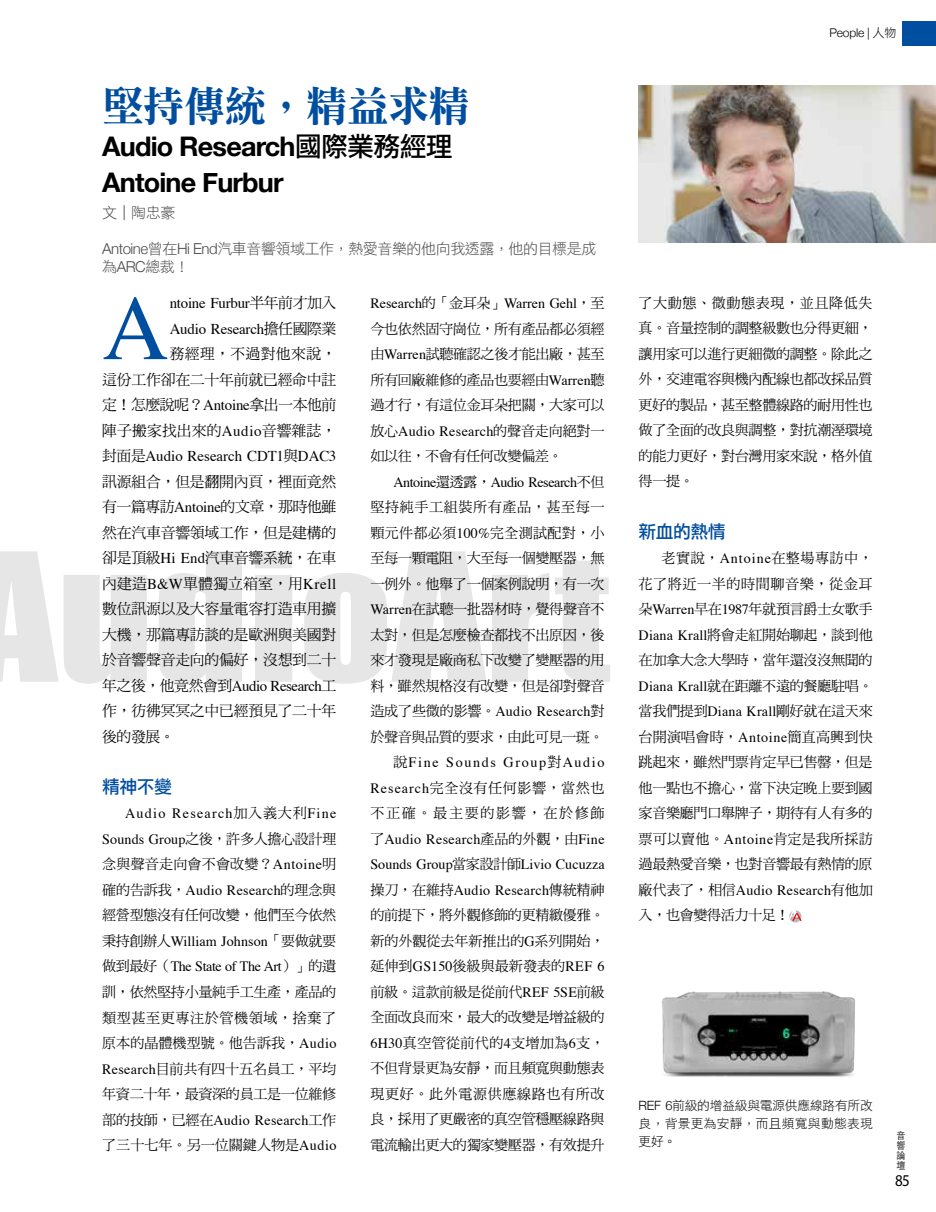
<style>
.page{position:relative;width:936px;height:1212px;background:#fff}
.page>*{position:absolute;margin:0;border:0;box-sizing:border-box;transform-origin:0 0}
.t1{font:165px "Impact";color:#000;scale:1.11 1}
.t2{font:92.1px "Times";color:#004e9f}
.t3{font:42px "DF Li Song Std W7";letter-spacing:-.03em;color:#004e9f}
.t4{font:700 27px/36px "Helvetica Neue";letter-spacing:-.03em;color:#000}
.t5{font:18px "DF Li Hei Std W5";letter-spacing:-.03em;color:#004e9f}
.t6{font:16.5px "Myriad Pro";color:#000;scale:.91 1}
.t7{font:15px/25.5px "DF Ming Std W5";letter-spacing:-.015em;color:#000;text-align:justify}
.t8{font:15px/25.5px "Times";letter-spacing:-.01em;color:#000}
.t9{font:15px/18px "DF Li Hei Std W3";letter-spacing:-.03em;color:#4c4948}
.t10{font:15px "Times";letter-spacing:-.03em;color:#000}
.t11{font:14.25px/25.5px "DF Ming Std W5";letter-spacing:-.025em;color:#000;text-align:justify}
.t12{font:14.25px/25.5px "Times";letter-spacing:.02em;color:#000;text-align:justify}
.t13{font:14.25px/25.5px "Times";letter-spacing:-.03em;color:#000}
.t14{font:14.25px/25.5px "Times";letter-spacing:.09em;color:#000;text-align:right}
.t15{font:14.25px/25.5px "DF Ming Std W5";letter-spacing:.115em;color:#000}
.t16{font:14.25px "Times";color:#000}
.t17{font:14.25px "Times";letter-spacing:.115em;color:#000}
.t18{font:14.25px "DF Ming Std W5";letter-spacing:.005em;color:#000}
.t19{font:14.25px "DF Ming Std W5";letter-spacing:-.005em;color:#000}
.t20{font:12.75px/18px "DF Li Hei Std W3";letter-spacing:-.02em;color:#000;text-align:justify}
.t21{font:300 12px "Helvetica Neue";letter-spacing:-.02em;color:#000}
.t22{font:300 9.9px/10.2px "ST Heiti TC";color:#000;text-align:justify;scale:.91 1}
.s1{font-family:"DF Li Hei Std W5";font-weight:400}
.s2{font-family:"Helvetica Neue";font-weight:300}
.s3{font-family:"DF Ming Std W5"}
.s4{font-family:"Times"}
.s5{font-family:"DF Li Hei Std W3";font-weight:400}
</style>
<div class="page">
<div style="left:789px;top:910px;width:12px;height:12px;background:#bbb9b7;border-radius:50%"></div>
<svg style="left:789px;top:910px;width:12px;height:11px"></svg>
<img style="left:662px;top:991px;width:193px;height:86px">
<img style="left:638px;top:85px;width:297px;height:157px">
<div style="left:902px;top:21px;width:33px;height:24px;background:#004e9f"></div>
<h3 class="t3" style="left:102px;top:83px;width:369px">堅持傳統，精益求精</h3>
<h3 class="t4" style="left:102px;top:129px;width:352px">Audio Research<span class="s1">國際業務經理<br></span>Antoine Furbur</h3>
<p class="t9" style="left:102px;top:203px;width:75px">文｜陶忠豪</p>
<p class="t9" style="left:102px;top:239px;width:495px"><span class="s2">Antoine</span>曾在<span class="s2">Hi End</span>汽車音響領域工作，熱愛音樂的他向我透露，他的目標是成為<span class="s2">ARC</span>總裁！</p>
<h2 class="t2" style="left:102px;top:242px;width:68px">A</h2>
<p class="t8" style="left:170px;top:289px;width:168px">ntoine Furbur<span class="s3">半年前才加入<br></span>Audio Research<span class="s3">擔任國際業</span></p>
<p class="t16" style="left:370px;top:290px;width:236px">Research<span class="s3">的「金耳朵」</span>Warren Gehl<span class="s3">，至</span></p>
<p class="t11" style="left:370px;top:315px;width:236px">今也依然固守崗位，所有產品都必須經由<span class="s4">Warren</span>試聽確認之後才能出廠，甚至所有回廠維修的產品也要經由<span class="s4">Warren</span>聽過才行，有這位金耳朵把關，大家可以</p>
<p class="t12" style="left:370px;top:417px;width:236px"><span class="s3">放心</span>Audio Research<span class="s3">的聲音走向絕對一</span></p>
<p class="t11" style="left:370px;top:443px;width:194px">如以往，不會有任何改變偏差。</p>
<p class="t13" style="left:393px;top:468px;width:213px">Antoine<span class="s3">還透露，</span>Audio Research<span class="s3">不但</span></p>
<p class="t11" style="left:370px;top:494px;width:236px">堅持純手工組裝所有產品，甚至每一顆元件都必須<span class="s4">100%</span>完全測試配對，小至每一顆電阻，大至每一個變壓器，無一例外。他舉了一個案例說明，有一次<span class="s4">Warren</span>在試聽一批器材時，覺得聲音不太對，但是怎麼檢查都找不出原因，後來才發現是廠商私下改變了變壓器的用料，雖然規格沒有改變，但是卻對聲音</p>
<p class="t12" style="left:370px;top:697px;width:236px"><span class="s3">造成了些微的影響。</span>Audio Research<span class="s3">對</span></p>
<p class="t11" style="left:370px;top:724px;width:235px">於聲音與品質的要求，由此可見一斑。</p>
<p class="t17" style="left:393px;top:749px;width:213px"><span class="s3">說</span>Fine Sounds Group<span class="s3">對</span>Audio</p>
<p class="t15" style="left:370px;top:775px;width:236px"><span class="s4">Research</span>完全沒有任何影響，當然也不正確。最主要的影響，在於修飾</p>
<p class="t12" style="left:370px;top:825px;width:236px"><span class="s3">了</span>Audio Research<span class="s3">產品的外觀，由</span>Fine Sounds Group<span class="s3">當家設計師</span>Livio Cucuzza<span class="s3">操刀，在維持</span>Audio Research<span class="s3">傳統精神</span></p>
<p class="t11" style="left:370px;top:902px;width:236px">的前提下，將外觀修飾的更精緻優雅。新的外觀從去年新推出的<span class="s4">G</span>系列開始，延伸到<span class="s4">GS150</span>後級與最新發表的<span class="s4">REF 6</span>前級。這款前級是從前代<span class="s4">REF 5SE</span>前級全面改良而來，最大的改變是增益級的<span class="s4">6H30</span>真空管從前代的<span class="s4">4</span>支增加為<span class="s4">6</span>支，不但背景更為安靜，而且頻寬與動態表現更好。此外電源供應線路也有所改良，採用了更嚴密的真空管穩壓線路與電流輸出更大的獨家變壓器，有效提升</p>
<p class="t7" style="left:102px;top:341px;width:236px;text-indent:67px">務經理，不過對他來說，這份工作卻在二十年前就已經命中註定！怎麼說呢？<span class="s4">Antoine</span>拿出一本他前陣子搬家找出來的<span class="s4">Audio</span>音響雜誌，</p>
<p class="t8" style="left:102px;top:442px;width:236px"><span class="s3">封面是</span>Audio Research CDT1<span class="s3">與</span>DAC3</p>
<p class="t7" style="left:102px;top:468px;width:236px">訊源組合，但是翻開內頁，裡面竟然有一篇專訪<span class="s4">Antoine</span>的文章，那時他雖然在汽車音響領域工作，但是建構的卻是頂級<span class="s4">Hi End</span>汽車音響系統，在車內建造<span class="s4">B&amp;W</span>單體獨立箱室，用<span class="s4">Krell</span>數位訊源以及大容量電容打造車用擴大機，那篇專訪談的是歐洲與美國對於音響聲音走向的偏好，沒想到二十</p>
<p class="t10" style="left:102px;top:672px;width:236px"><span class="s3">年之後，他竟然會到</span>Audio Research<span class="s3">工</span></p>
<p class="t7" style="left:102px;top:698px;width:236px">作，彷彿冥冥之中已經預見了二十年後的發展。</p>
<p class="t5" style="left:102px;top:777px;width:71px">精神不變</p>
<p class="t14" style="left:102px;top:800px;width:236px">Audio Research<span class="s3">加入義大利</span>Fine<br>Sounds Group<span class="s3">之後，許多人擔心設計理</span></p>
<p class="t18" style="left:102px;top:856px;width:236px">念與聲音走向會不會改變？<span class="s4">Antoine</span>明</p>
<p class="t12" style="left:102px;top:876px;width:236px"><span class="s3">確的告訴我，</span>Audio Research<span class="s3">的理念與</span></p>
<p class="t11" style="left:102px;top:902px;width:235px">經營型態沒有任何改變，他們至今依然</p>
<p class="t13" style="left:102px;top:927px;width:236px"><span class="s3">秉持創辦人</span>William Johnson<span class="s3">「要做就要做到最好（</span>The State of The Art<span class="s3">）」的遺</span></p>
<p class="t11" style="left:102px;top:979px;width:236px">訓，依然堅持小量純手工生產，產品的類型甚至更專注於管機領域，捨棄了原本的晶體機型號。他告訴我，<span class="s4">Audio Research</span>目前共有四十五名員工，平均年資二十年，最資深的員工是一位維修</p>
<p class="t12" style="left:102px;top:1106px;width:236px"><span class="s3">部的技師，已經在</span>Audio Research<span class="s3">工作</span></p>
<p class="t19" style="left:102px;top:1137px;width:236px">了三十七年。另一位關鍵人物是<span class="s4">Audio</span></p>
<h1 class="t1" style="left:-35px;top:489px;width:583px">AudioArt</h1>
<p class="t21" style="left:829px;top:23px;width:68px">People | <span class="s5">人物</span></p>
<p class="t11" style="left:638px;top:290px;width:235px">了大動態、微動態表現，並且降低失真。音量控制的調整級數也分得更細，讓用家可以進行更細微的調整。除此之外，交連電容與機內配線也都改採品質更好的製品，甚至整體線路的耐用性也做了全面的改良與調整，對抗潮溼環境的能力更好，對台灣用家來說，格外值得一提。</p>
<p class="t5" style="left:638px;top:521px;width:88px">新血的熱情</p>
<p class="t11" style="left:638px;top:545px;width:236px;text-indent:23px">老實說，<span class="s4">Antoine</span>在整場專訪中，花了將近一半的時間聊音樂，從金耳朵<span class="s4">Warren</span>早在<span class="s4">1987</span>年就預言爵士女歌手<span class="s4">Diana Krall</span>將會走紅開始聊起，談到他在加拿大念大學時，當年還沒沒無聞的<span class="s4">Diana Krall</span>就在距離不遠的餐廳駐唱。當我們提到<span class="s4">Diana Krall</span>剛好就在這天來台開演唱會時，<span class="s4">Antoine</span>簡直高興到快跳起來，雖然門票肯定早已售罄，但是他一點也不擔心，當下決定晚上要到國家音樂廳門口舉牌子，期待有人有多的票可以賣他。<span class="s4">Antoine</span>肯定是我所採訪過最熱愛音樂，也對音響最有熱情的原</p>
<p class="t12" style="left:638px;top:876px;width:236px"><span class="s3">廠代表了，相信</span>Audio Research<span class="s3">有他加</span></p>
<p class="t11" style="left:638px;top:902px;width:152px">入，也會變得活力十足！</p>
<p class="t20" style="left:638px;top:1096px;width:236px"><span class="s2">REF 6</span>前級的增益級與電源供應線路有所改良，背景更為安靜，而且頻寬與動態表現更好。</p>
<p class="t22" style="left:896px;top:1129px;width:11px">音響論壇</p>
<p class="t6" style="left:895px;top:1170px;width:18px">85</p>
</div>
